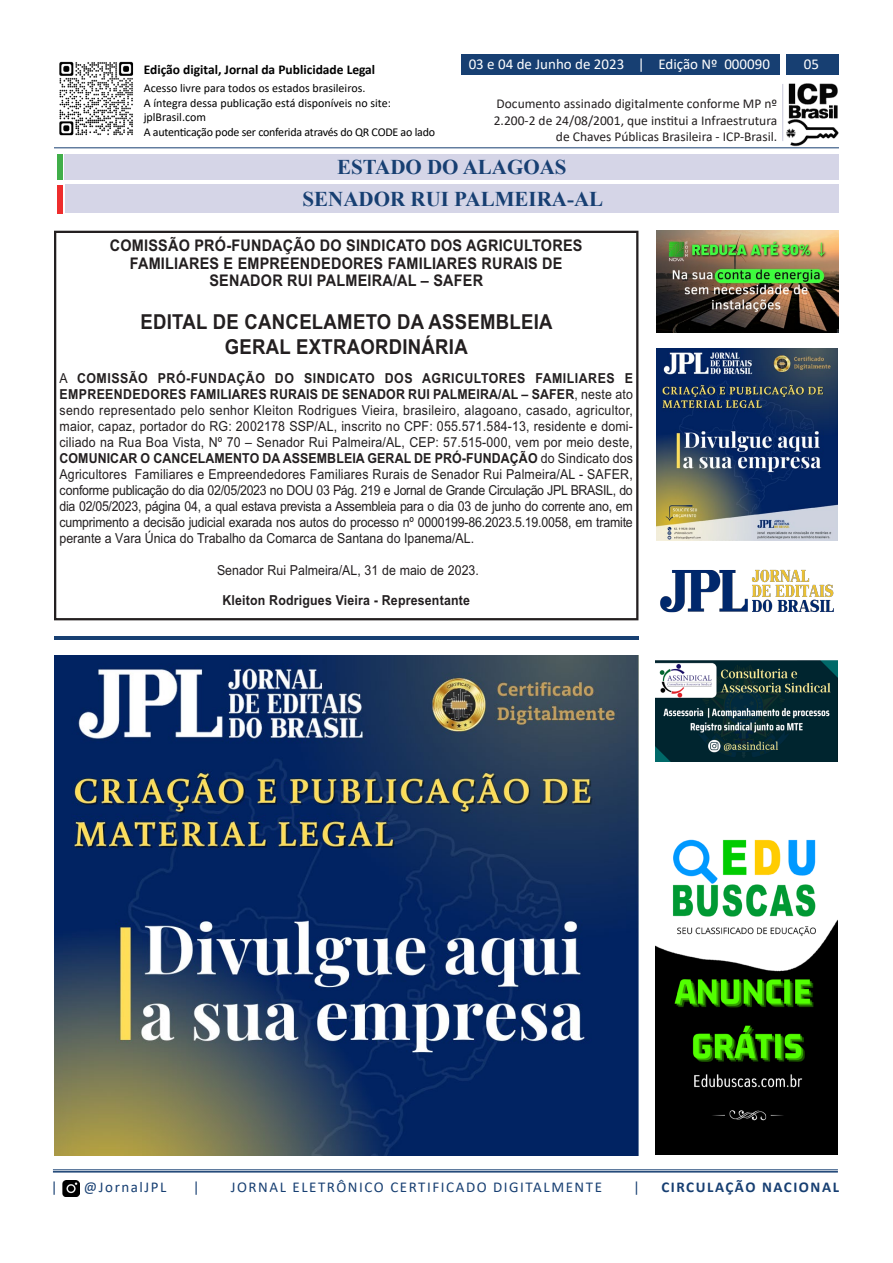
<style>
.page{position:relative;width:893px;height:1263px;background:#fff}
.page>*{position:absolute;margin:0;border:0;box-sizing:border-box;transform-origin:0 0}
.t1{font:700 21px "Times New Roman";color:#173f72}
.t2{font:700 20.55px/24.8px "Arial";letter-spacing:.015em;color:#231f20;text-align:center;scale:.9 1}
.t3{font:700 16.05px/17.9px "Arial";letter-spacing:.015em;color:#231f20;text-align:center;scale:.9 1}
.t4{font:15px "Calibri";letter-spacing:.105em;color:#173f72}
.t5{font:15px "Calibri";color:#fff}
.t6{font:700 15px "Calibri";letter-spacing:.105em;color:#173f72}
.t7{font:13.8px/15.9px "Arial";color:#231f20;text-align:justify;scale:.9 1}
.t8{font:13.5px/16.2px "Calibri";color:#231f20;text-align:right}
.t9{font:700 13.5px "Calibri";color:#000}
.t10{font:12px/14.4px "Calibri";color:#000}
.s1{font-weight:700}
.s2{font-style:inherit}
</style>
<div class="page">
<img style="left:59px;top:61px;width:75px;height:75px">
<img style="left:783px;top:83px;width:56px;height:64px">
<hr style="left:782px;top:84px;width:1px;height:57px;background:#c7c7d9">
<div style="left:786px;top:54px;width:53px;height:21px;background:#173f72"></div>
<div style="left:461px;top:54px;width:319px;height:21px;background:#173f72"></div>
<hr style="left:54px;top:147px;width:785px;height:1px;background:#173f72">
<hr style="left:53px;top:1169px;width:785px;height:1px;background:#173f72">
<hr style="left:53px;top:1171px;width:785px;height:1px;background:#173f72">
<img style="left:62px;top:1180px;width:18px;height:16px">
<div style="left:57px;top:154px;width:6px;height:26px;background:#40ae49"></div>
<div style="left:66px;top:185px;width:773px;height:28px;background:#d5d5e7"></div>
<div style="left:58px;top:185px;width:5px;height:28px;background:#ee2d2d"></div>
<div style="left:65px;top:154px;width:774px;height:26px;background:#d5d5e7"></div>
<div style="left:54px;top:231px;width:584px;height:389px;border:2px solid #231f20"></div>
<hr style="left:54px;top:637px;width:584px;height:3px;background:#173f72">
<img style="left:54px;top:656px;width:584px;height:499px">
<img style="left:655px;top:660px;width:183px;height:101px">
<img style="left:655px;top:839px;width:183px;height:315px">
<img style="left:657px;top:231px;width:182px;height:101px">
<img style="left:660px;top:569px;width:174px;height:44px">
<img style="left:657px;top:349px;width:181px;height:191px">
<p class="t9" style="left:144px;top:60px;width:233px">Edição digital, Jornal da Publicidade Legal</p>
<p class="t10" style="left:144px;top:81px;width:293px">Acesso livre para todos os estados brasileiros.<br>A íntegra dessa publicação está disponíveis no site: jplBrasil.com<br>A autenticação pode ser conferida através do QR CODE ao lado</p>
<p class="t5" style="left:469px;top:54px;width:303px">03 e 04 de Junho de 2023 | Edição Nº 000090</p>
<p class="t5" style="left:804px;top:54px;width:17px">05</p>
<p class="t8" style="left:494px;top:95px;width:285px">Documento assinado digitalmente conforme MP nº<br>2.200-2 de 24/08/2001, que institui a Infraestrutura de Chaves Públicas Brasileira - ICP-Brasil.</p>
<h1 class="t1" style="left:337px;top:152px;width:231px">ESTADO DO ALAGOAS</h1>
<h1 class="t1" style="left:303px;top:184px;width:302px">SENADOR RUI PALMEIRA-AL</h1>
<p class="t3" style="left:110px;top:236px;width:527px">COMISSÃO PRÓ-FUNDAÇÃO DO SINDICATO DOS AGRICULTORES<br>FAMILIARES E EMPREENDEDORES FAMILIARES RURAIS DE<br>SENADOR RUI PALMEIRA/AL – SAFER</p>
<h2 class="t2" style="left:140px;top:310px;width:459px">EDITAL DE CANCELAMETO DA ASSEMBLEIA<br>GERAL EXTRAORDINÁRIA</h2>
<p class="t7" style="left:60px;top:370px;width:639px">A <span class="s1">COMISSÃO PRÓ-FUNDAÇÃO DO SINDICATO DOS AGRICULTORES FAMILIARES E EMPREENDEDORES FAMILIARES RURAIS DE SENADOR RUI PALMEIRA/AL – SAFER</span>, neste ato sendo representado pelo senhor Kleiton Rodrigues Vieira, brasileiro, alagoano, casado, agricultor, maior, capaz, portador do RG: 2002178 SSP/AL, inscrito no CPF: 055.571.584-13, residente e domi&shy;ciliado na Rua Boa Vista, Nº 70 – Senador Rui Palmeira/AL, CEP: 57.515-000, vem por meio deste, <span class="s1">COMUNICAR O CANCELAMENTO DA ASSEMBLEIA GERAL DE PRÓ-FUNDAÇÃO</span> do Sindicato dos Agricultores Familiares e Empreendedores Familiares Rurais de Senador Rui Palmeira/AL - SAFER, conforme publicação do dia 02/05/2023 no DOU 03 Pág. 219 e Jornal de Grande Circulação JPL BRASIL, do dia 02/05/2023, página 04, a qual estava prevista a Assembleia para o dia 03 de junho do corrente ano, em cumprimento a decisão judicial exarada nos autos do processo nº 0000199-86.2023.5.19.0058, em tramite perante a Vara Única do Trabalho da Comarca de Santana do Ipanema/AL.</p>
<p class="t7" style="left:217px;top:556px;width:292px;line-height:29.4px;text-align:center">Senador Rui Palmeira/AL, 3<span class="s2">1</span> de maio de 2023.<br><span class="s1">Kleiton Rodrigues Vieira - Representante</span></p>
<p class="t4" style="left:51px;top:1177px;width:8px">|</p>
<p class="t4" style="left:84px;top:1177px;width:84px">@JornalJPL</p>
<p class="t4" style="left:193px;top:1177px;width:8px">|</p>
<p class="t4" style="left:231px;top:1177px;width:373px">JORNAL ELETRÔNICO CERTIFICADO DIGITALMENTE</p>
<p class="t4" style="left:633px;top:1177px;width:8px">|</p>
<p class="t6" style="left:661px;top:1177px;width:179px">CIRCULAÇÃO NACIONAL</p>
</div>
